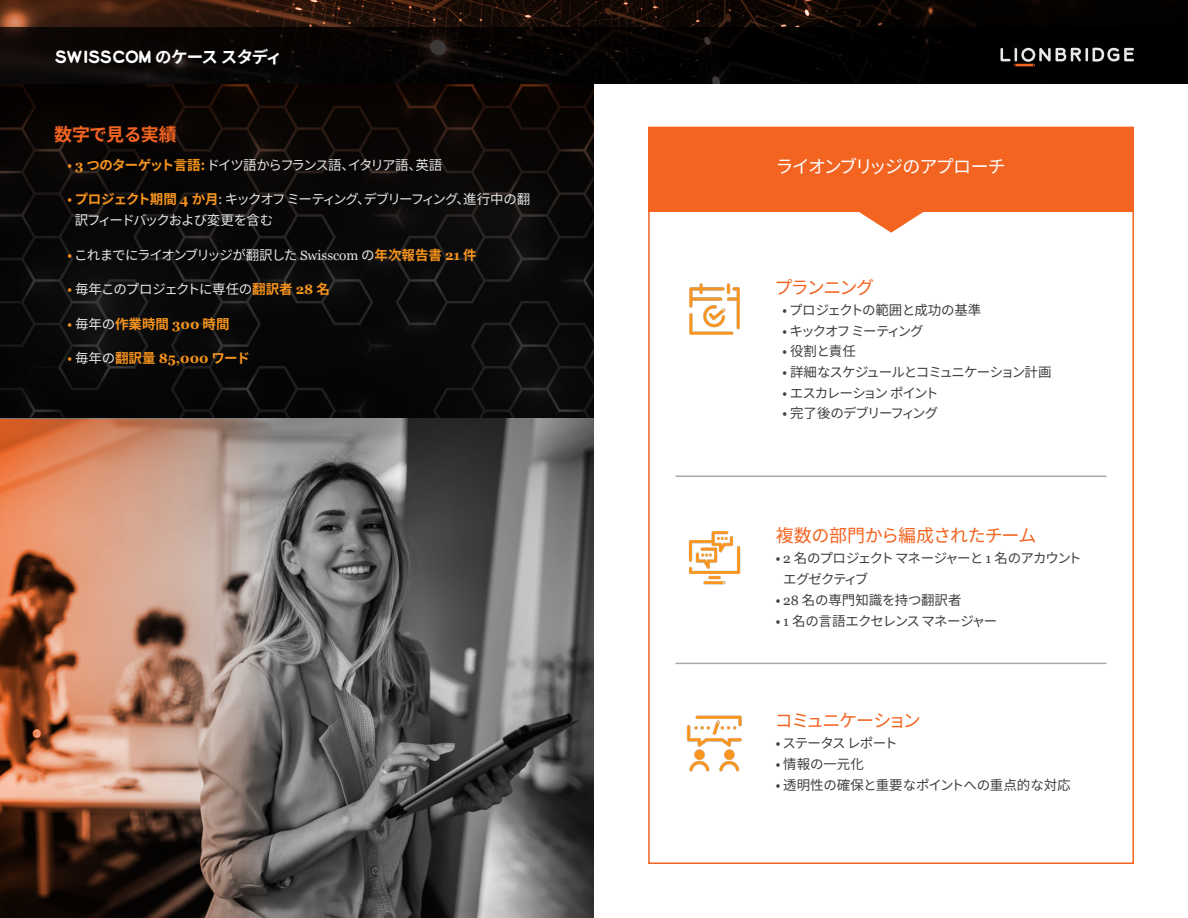
<style>
.page{position:relative;width:1188px;height:918px;background:#fff}
.page>*{position:absolute;margin:0;border:0;box-sizing:border-box;transform-origin:0 0}
.t1{font:18px "Noto Sans CJ Kjp";letter-spacing:-.035em;color:#f36421}
.t2{font:18px "Noto Sans CJ Kjp";letter-spacing:-.1em;color:#fff}
.t3{font:18px "Noto Sans CJ Kjp";letter-spacing:-.085em;color:#f36421}
.t4{font:700 18px "Noto Sans CJ Kjp";letter-spacing:-.035em;color:#f36421}
.t5{font:18px "Noto Sans CJ Kjp";letter-spacing:-.065em;color:#f36421}
.t6{font:700 16.5px "Lionbridge Sans";color:#fff}
.t7{font:13.5px/21px "Noto Sans CJ Kjp";letter-spacing:-.055em;color:#3e3e3f}
.t8{font:13.5px/21px "Noto Sans CJ Kjp";letter-spacing:-.095em;color:#e6e6e6}
.t9{font:13.5px "Noto Sans CJ Kjp";letter-spacing:-.12em;color:#e6e6e6}
.t10{font:700 13.5px "Noto Sans CJ Kjp";color:#f7941d}
.t11{font:13.5px "Noto Sans CJ Kjp";letter-spacing:-.095em;color:#3e3e3f}
.t12{font:13.5px "Noto Sans CJ Kjp";letter-spacing:-.015em;color:#3e3e3f}
.t13{font:13.5px "Noto Sans CJ Kjp";letter-spacing:-.07em;color:#e6e6e6}
.t14{font:13.5px "Noto Sans CJ Kjp";letter-spacing:-.025em;color:#3e3e3f}
.t15{font:13.5px "Noto Sans CJ Kjp";letter-spacing:-.01em;color:#3e3e3f}
.t16{font:13.5px "Noto Sans CJ Kjp";letter-spacing:-.13em;color:#3e3e3f}
.s1{font-family:"Noto Sans CJ Kjp"}
.s2{color:#f7941d}
.s3{font-family:"Georgia";font-weight:700;color:#f7941d}
.s4{font-weight:700;color:#f7941d}
.s5{font-family:"Georgia"}
.s6{font-weight:400}
.s7{font-weight:400;color:#e6e6e6}
</style>
<div class="page">
<div style="left:648px;top:127px;width:486px;height:85px;background:#f36421"></div>
<svg style="left:859px;top:212px;width:64px;height:21px"></svg>
<svg style="left:0;top:84px;width:594px;height:334px;background:#0b0908"></svg>
<svg style="left:0;top:0;width:1188px;height:84px;background:#1f0f08"></svg>
<div style="left:0;top:27px;width:1188px;height:56px;background:linear-gradient(to right,#0e0907,#000)"></div>
<svg style="left:1000px;top:48px;width:134px;height:18px;background:#4c4a49"></svg>
<hr style="left:676px;top:476px;width:430px;height:1px;background:#a8a9ad">
<hr style="left:676px;top:663px;width:430px;height:1px;background:#a8a9ad">
<img style="left:689px;top:283px;width:51px;height:52px">
<img style="left:688px;top:531px;width:53px;height:54px">
<img style="left:686px;top:715px;width:56px;height:57px">
<img style="left:0;top:418px;width:594px;height:500px">
<img style="left:0;top:420px;width:270px;height:498px">
<p class="t6" style="left:55px;top:45px;width:229px">SWISSCOM <span class="s1">のケース スタディ</span></p>
<p class="t4" style="left:54px;top:124px;width:124px">数字で見る実績</p>
<p class="t9" style="left:68px;top:157px;width:376px"><span class="s2">•</span> <span class="s3">3</span> <span class="s4">つのターゲット言語:</span> ドイツ語からフランス語、イタリア語、英語</p>
<p class="t8" style="left:75px;top:189px;width:457px;text-indent:-7px"><span class="s2">•</span> <span class="s4">プロジェクト期間</span> <span class="s3">4</span> <span class="s4">か月</span>: キックオフ ミーティング、デブリーフィング、進行中の翻訳フィードバックおよび変更を含む</p>
<p class="t8" style="left:68px;top:244px;width:411px"><span class="s2">•</span> これまでにライオンブリッジが翻訳した <span class="s5">Swisscom</span> の<span class="s4">年次報告書</span> <span class="s3">21</span> <span class="s4">件</span></p>
<p class="t13" style="left:68px;top:281px;width:264px"><span class="s2">•</span> 毎年このプロジェクトに専任の<span class="s4">翻訳者</span> <span class="s3">28</span> <span class="s4">名</span></p>
<p class="t10" style="left:68px;top:316px;width:164px"><span class="s6">•</span> <span class="s7">毎年の</span>作業時間 <span class="s5">300</span> 時間</p>
<p class="t10" style="left:68px;top:350px;width:184px"><span class="s6">•</span> <span class="s7">毎年の</span>翻訳量 <span class="s5">85,000</span> ワード</p>
<p class="t2" style="left:776px;top:156px;width:232px">ライオンブリッジのアプローチ</p>
<p class="t5" style="left:775px;top:278px;width:101px">プランニング</p>
<p class="t14" style="left:782px;top:302px;width:200px">• プロジェクトの範囲と成功の基準</p>
<p class="t16" style="left:782px;top:323px;width:143px">• キックオフ ミーティング</p>
<p class="t7" style="left:782px;top:341px;width:75px">• 役割と責任</p>
<p class="t7" style="left:782px;top:362px;width:271px">• 詳細なスケジュールとコミュニケーション計画</p>
<p class="t11" style="left:782px;top:385px;width:158px">• エスカレーション ポイント</p>
<p class="t11" style="left:782px;top:406px;width:157px">• 完了後のデブリーフィング</p>
<p class="t1" style="left:776px;top:525px;width:262px">複数の部門から編成されたチーム</p>
<p class="t7" style="left:783px;top:548px;width:300px;text-indent:-7px">• <span class="s5">2</span> 名のプロジェクト マネージャーと <span class="s5">1</span> 名のアカウントエグゼクティブ</p>
<p class="t15" style="left:776px;top:592px;width:187px">• <span class="s5">28</span> 名の専門知識を持つ翻訳者</p>
<p class="t7" style="left:776px;top:611px;width:223px">• <span class="s5">1</span> 名の言語エクセレンス マネージャー</p>
<p class="t3" style="left:775px;top:710px;width:147px">コミュニケーション</p>
<p class="t7" style="left:776px;top:733px;width:123px">• ステータス レポート</p>
<p class="t7" style="left:776px;top:754px;width:90px">• 情報の一元化</p>
<p class="t12" style="left:776px;top:778px;width:297px">• 透明性の確保と重要なポイントへの重点的な対応</p>
</div>
